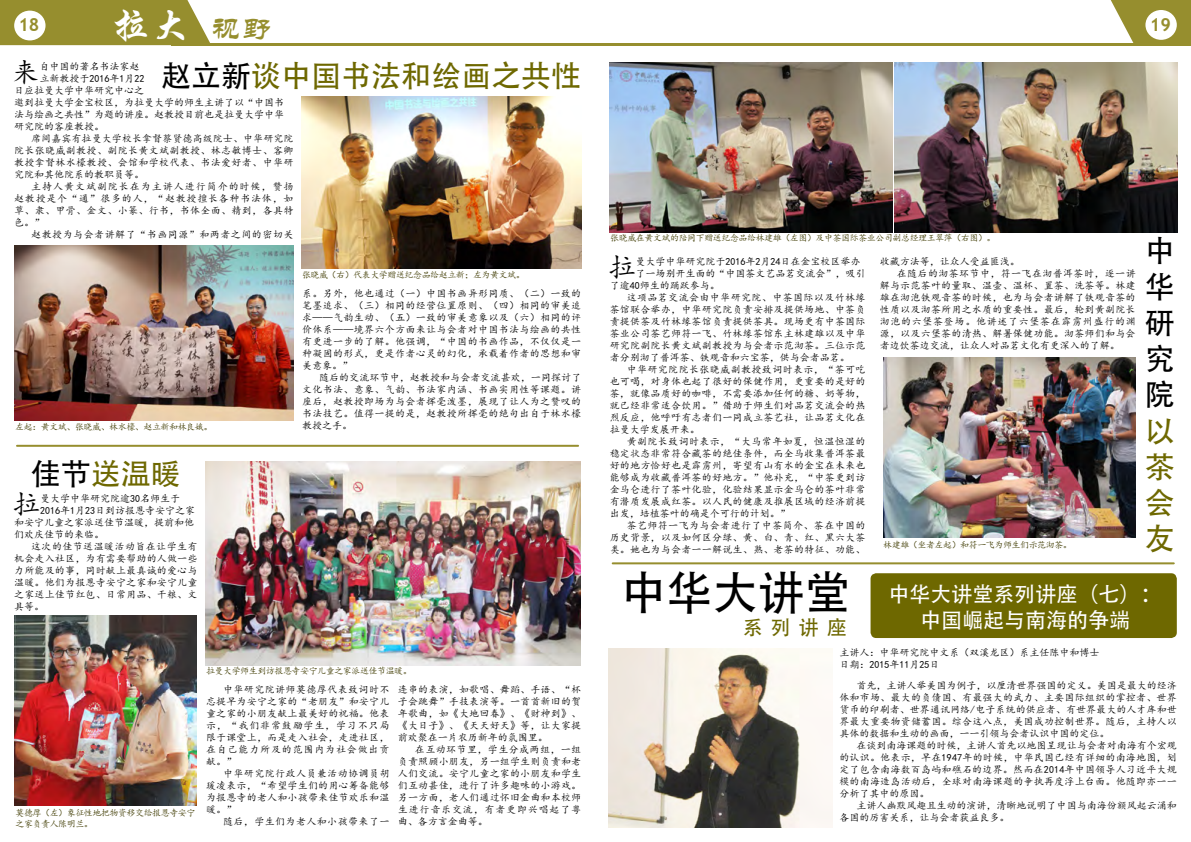
<style>
.page{position:relative;width:1191px;height:842px;background:#fff}
.page>*{position:absolute;margin:0;border:0;box-sizing:border-box;transform-origin:0 0}
.t1{font:46px "Adobe Heiti Std";color:#000}
.t2{font:40px "ST Xingkai";color:#fff}
.t3{font:30px/36px "Adobe Heiti Std";color:#6e6800;text-align:justify}
.t4{font:30px/36px "Adobe Heiti Std";color:#000;text-align:justify}
.t5{font:27.5px "Kai Ti";color:#000}
.t6{font:21px/25.2px "Adobe Heiti Std";color:#fff;text-align:center}
.t7{font:20px "Adobe Heiti Std";color:#6e6800}
.t8{font:700 18px "Trebuchet MS";color:#968e2e}
.t9{font:10px/12px "Kai Ti";letter-spacing:.025em;color:#000;text-align:justify}
.t10{font:10px/12px "Kai Ti";color:#000}
.t11{font:10px "Kai Ti";letter-spacing:.075em;color:#000}
.t12{font:10px "Kai Ti";letter-spacing:.05em;color:#000}
.t13{font:10px "Kai Ti";letter-spacing:.07em;color:#000}
.t14{font:10px "Kai Ti";letter-spacing:.095em;color:#000}
.t15{font:9px/10.8px "Kai Ti";letter-spacing:-.05em;color:#3f3b00}
.s1{font-family:"ST Liti";font-size:30px;color:#968e2e}
.s2{color:#000}
</style>
<div class="page">
<div style="left:870px;top:573px;width:306px;height:65px;background:#6e6800;border-radius:6px"></div>
<div style="left:0;top:0;width:210px;height:45px;background:#968e2e"></div>
<svg style="left:1110px;top:0;width:81px;height:43px"></svg>
<div style="left:14px;top:11px;width:32px;height:29px;background:#fff;border-radius:50%"></div>
<div style="left:1145px;top:10px;width:31px;height:30px;background:#fff;border-radius:50%"></div>
<hr style="left:171px;top:43px;width:1020px;height:2px;background:#968e2e">
<hr style="left:17px;top:445px;width:561px;height:2px;background:#968e2e">
<hr style="left:612px;top:562px;width:561px;height:2px;background:#968e2e">
<img style="left:609px;top:648px;width:223px;height:180px">
<img style="left:609px;top:63px;width:568px;height:170px">
<img style="left:883px;top:357px;width:252px;height:181px">
<img style="left:302px;top:96px;width:279px;height:173px">
<img style="left:14px;top:245px;width:279px;height:175px">
<img style="left:206px;top:461px;width:374px;height:204px">
<img style="left:15px;top:615px;width:181px;height:190px">
<h3 class="t8" style="left:18px;top:14px;width:23px">18</h3>
<h2 class="t2" style="left:110px;top:5px;width:163px">拉大 <span class="s1">视 野</span></h2>
<h3 class="t8" style="left:1149px;top:14px;width:23px">19</h3>
<h3 class="t5" style="left:12px;top:58px;width:29px">来</h3>
<p class="t10" style="left:39px;top:60px;width:102px">自中国的著名书法家赵</p>
<h3 class="t3" style="left:161px;top:59px;width:422px"><span class="s2">赵立新</span>谈中国书法和绘画之共性</h3>
<p class="t10" style="left:39px;top:72px;width:107px">立新教授于2016年1月22</p>
<p class="t10" style="left:14px;top:84px;width:132px">日应拉曼大学中华研究中心之</p>
<p class="t10" style="left:14px;top:96px;width:272px">邀到拉曼大学金宝校区，为拉曼大学的师生主讲了以“中国书</p>
<p class="t10" style="left:14px;top:108px;width:272px">法与绘画之共性”为题的讲座。赵教授目前也是拉曼大学中华</p>
<p class="t10" style="left:14px;top:120px;width:92px">研究院的客座教授。</p>
<p class="t9" style="left:31px;top:132px;width:264px">席间嘉宾有拉曼大学校长拿督蔡贤德高级院士、中华研究院</p>
<p class="t9" style="left:14px;top:144px;width:281px">院长张晓威副教授、副院长黄文斌副教授、林志敏博士、客卿</p>
<p class="t9" style="left:14px;top:156px;width:281px">教授拿督林水檺教授、会馆和学校代表、书法爱好者、中华研</p>
<p class="t10" style="left:14px;top:168px;width:132px">究院和其他院系的教职员等。</p>
<p class="t14" style="left:31px;top:181px;width:264px">主持人黄文斌副院长在为主讲人进行简介的时候，赞扬</p>
<p class="t11" style="left:14px;top:193px;width:281px">赵教授是个“通”很多的人，“赵教授擅长各种书法体，如</p>
<p class="t9" style="left:14px;top:204px;width:281px">草、隶、甲骨、金文、小篆、行书，书体全面、精到，各具特</p>
<p class="t9" style="left:14px;top:216px;width:31px">色。”</p>
<p class="t12" style="left:31px;top:229px;width:264px">赵教授为与会者讲解了“书画同源”和两者之间的密切关</p>
<p class="t15" style="left:15px;top:422px;width:199px">左起：黄文斌、张晓威、林水檺、赵立新和林良娥。</p>
<h3 class="t3" style="left:31px;top:457px;width:151px"><span class="s2">佳节</span>送温暖</h3>
<h3 class="t5" style="left:13px;top:490px;width:29px">拉</h3>
<p class="t10" style="left:40px;top:493px;width:141px">曼大学中华研究院逾30名师生于</p>
<p class="t10" style="left:40px;top:505px;width:156px">2016年1月23日到访报恩寺安宁之家</p>
<p class="t10" style="left:14px;top:517px;width:182px">和安宁儿童之家派送佳节温暖，提前和他</p>
<p class="t10" style="left:14px;top:529px;width:92px">们欢庆佳节的来临。</p>
<p class="t9" style="left:31px;top:541px;width:168px">这次的佳节送温暖活动旨在让学生有</p>
<p class="t9" style="left:14px;top:553px;width:185px">机会走入社区，为有需要帮助的人做一些</p>
<p class="t9" style="left:14px;top:565px;width:185px">力所能及的事，同时献上最真诚的爱心与</p>
<p class="t9" style="left:14px;top:577px;width:185px">温暖。他们为报恩寺安宁之家和安宁儿童</p>
<p class="t9" style="left:14px;top:589px;width:185px">之家送上佳节红包、日常用品、干粮、文</p>
<p class="t9" style="left:14px;top:601px;width:31px">具等。</p>
<p class="t15" style="left:302px;top:270px;width:224px">张晓威（右）代表大学赠送纪念品给赵立新；左为黄文斌。</p>
<p class="t9" style="left:302px;top:288px;width:281px">系。另外，他也通过（一）中国书画异形同质、（二）一致的笔墨追求、（三）相同的经营位置原则、（四）相同的审美追求——气韵生动、（五）一致的审美意象以及（六）相同的评价体系——境界六个方面来让与会者对中国书法与绘画的共性有更进一步的了解。他强调，“中国的书画作品，不仅仅是一种凝固的形式，更是作者心灵的幻化，承载着作者的思想和审美意象。”</p>
<p class="t9" style="left:302px;top:372px;width:281px;text-indent:17px">随后的交流环节中，赵教授和与会者交流甚欢，一同探讨了文化书法、意象、气韵、书法家内涵、书画实用性等课题。讲座后，赵教授即场为与会者挥毫泼墨，展现了让人为之赞叹的书法技艺。值得一提的是，赵教授所挥毫的绝句出自于林水檺教授之手。</p>
<p class="t15" style="left:15px;top:807px;width:181px">莫德厚（左）象征性地把物资移交给报恩寺安宁之家负责人陈明兰。</p>
<p class="t15" style="left:206px;top:666px;width:207px">拉曼大学师生到访报恩寺安宁儿童之家派送佳节温暖。</p>
<p class="t9" style="left:206px;top:684px;width:185px;text-indent:17px">中华研究院讲师莫德厚代表致词时不忘提早为安宁之家的“老朋友”和安宁儿童之家的小朋友献上最美好的祝福。他表示，“我们非常鼓励学生，学习不只局限于课堂上，而是走入社会，走进社区，在自己能力所及的范围内为社会做出贡献。”</p>
<p class="t9" style="left:206px;top:768px;width:185px;text-indent:17px">中华研究院行政人员兼活动协调员胡瑗凌表示，“希望学生们的用心筹备能够为报恩寺的老人和小孩带来佳节欢乐和温暖。”</p>
<p class="t9" style="left:223px;top:816px;width:168px">随后，学生们为老人和小孩带来了一</p>
<p class="t9" style="left:398px;top:684px;width:185px">连串的表演，如歌唱、舞蹈、手语、“杯子会跳舞”手技表演等。一首首新旧的贺年歌曲，如《大地回春》、《财神到》、《大日子》、《天天好天》等，让大家提前欢聚在一片农历新年的氛围里。</p>
<p class="t9" style="left:398px;top:744px;width:185px;text-indent:17px">在互动环节里，学生分成两组，一组负责照顾小朋友，另一组学生则负责和老人们交流。安宁儿童之家的小朋友和学生们互动甚佳，进行了许多趣味的小游戏。另一方面，老人们通过怀旧金曲和本校师生进行音乐交流，有者更即兴唱起了粤曲、各方言金曲等。</p>
<p class="t15" style="left:610px;top:233px;width:387px">张晓威在黄文斌的陪同下赠送纪念品给林建雄（左图）及中茶国际茶业公司副总经理王翠萍（右图）。</p>
<h3 class="t5" style="left:608px;top:253px;width:29px">拉</h3>
<p class="t10" style="left:635px;top:255px;width:226px">曼大学中华研究院于2016年2月24日在金宝校区举办</p>
<p class="t10" style="left:635px;top:267px;width:231px">了一场别开生面的“中国茶文艺品茗交流会”，吸引</p>
<p class="t10" style="left:609px;top:279px;width:111px">了逾40师生的踊跃参与。</p>
<p class="t9" style="left:626px;top:291px;width:240px">这项品茗交流会由中华研究院、中茶国际以及竹林缘</p>
<p class="t9" style="left:609px;top:303px;width:257px">茶馆联合举办，中华研究院负责安排及提供场地、中茶负</p>
<p class="t9" style="left:609px;top:315px;width:257px">责提供茶及竹林缘茶馆负责提供茶具。现场更有中茶国际</p>
<p class="t9" style="left:609px;top:327px;width:257px">茶业公司茶艺师符一飞、竹林缘茶馆东主林建雄以及中华</p>
<p class="t9" style="left:609px;top:339px;width:257px">研究院副院长黄文斌副教授为与会者示范沏茶。三位示范</p>
<p class="t10" style="left:609px;top:351px;width:241px">者分别沏了普洱茶、铁观音和六宝茶，供与会者品茗。</p>
<p class="t9" style="left:626px;top:363px;width:240px">中华研究院院长张晓威副教授致词时表示，“茶可吃</p>
<p class="t9" style="left:609px;top:375px;width:257px">也可喝，对身体也起了很好的保健作用，更重要的是好的</p>
<p class="t9" style="left:609px;top:387px;width:257px">茶，就像品质好的咖啡，不需要添加任何的糖、奶等物，</p>
<p class="t9" style="left:609px;top:399px;width:257px">就已经非常适合饮用。”借助于师生们对品茗交流会的热</p>
<p class="t9" style="left:609px;top:411px;width:257px">烈反应，他呼吁有志者们一同成立茶艺社，让品茗文化在</p>
<p class="t10" style="left:609px;top:423px;width:91px">拉曼大学发展开来。</p>
<p class="t9" style="left:626px;top:435px;width:240px">黄副院长致词时表示，“大马常年如夏，恒温恒湿的</p>
<p class="t9" style="left:609px;top:447px;width:257px">稳定状态非常符合藏茶的绝佳条件，而全马收集普洱茶最</p>
<p class="t9" style="left:609px;top:459px;width:257px">好的地方恰好也是霹雳州，寄望有山有水的金宝在未来也</p>
<p class="t9" style="left:609px;top:471px;width:257px">能够成为收藏普洱茶的好地方。”他补充，“中茶更到访</p>
<p class="t9" style="left:609px;top:483px;width:257px">金马仑进行了茶叶化验，化验结果显示金马仑的茶叶非常</p>
<p class="t9" style="left:609px;top:495px;width:257px">有潜质发展成红茶。以人民的健康及推展区域的经济前提</p>
<p class="t10" style="left:609px;top:507px;width:181px">出发，培植茶叶的确是个可行的计划。”</p>
<p class="t9" style="left:626px;top:519px;width:240px">茶艺师符一飞为与会者进行了中茶简介、茶在中国的</p>
<p class="t9" style="left:609px;top:531px;width:257px">历史背景，以及如何区分绿、黄、白、青、红、黑六大茶</p>
<p class="t9" style="left:609px;top:543px;width:257px">类。她也为与会者一一解说生、熟、老茶的特征、功能、</p>
<p class="t10" style="left:879px;top:255px;width:141px">收藏方法等，让众人受益匪浅。</p>
<p class="t9" style="left:896px;top:267px;width:240px">在随后的沏茶环节中，符一飞在沏普洱茶时，逐一讲</p>
<p class="t9" style="left:879px;top:279px;width:257px">解与示范茶叶的量取、温壶、温杯、置茶、洗茶等。林建</p>
<p class="t9" style="left:879px;top:291px;width:257px">雄在沏泡铁观音茶的时候，也为与会者讲解了铁观音茶的</p>
<p class="t9" style="left:879px;top:303px;width:257px">性质以及沏茶所用之水质的重要性。最后，轮到黄副院长</p>
<p class="t13" style="left:879px;top:316px;width:257px">沏泡的六堡茶登场。他讲述了六堡茶在霹雳州盛行的渊</p>
<p class="t9" style="left:879px;top:327px;width:257px">源，以及六堡茶的清热、解暑保健功能。沏茶师们和与会</p>
<p class="t10" style="left:879px;top:339px;width:241px">者边饮茶边交流，让众人对品茗文化有更深入的了解。</p>
<p class="t15" style="left:883px;top:539px;width:190px">林建雄（坐者左起）和符一飞为师生们示范沏茶。</p>
<h3 class="t4" style="left:1144px;top:234px;width:31px">中华研究院</h3>
<h3 class="t3" style="left:1144px;top:414px;width:31px">以茶会友</h3>
<h1 class="t1" style="left:620px;top:566px;width:231px">中华大讲堂</h1>
<h3 class="t7" style="left:743px;top:616px;width:105px">系列讲座</h3>
<h3 class="t6" style="left:888px;top:583px;width:274px">中华大讲堂系列讲座（七）：中国崛起与南海的争端</h3>
<p class="t10" style="left:839px;top:647px;width:261px">主讲人：中华研究院中文系（双溪龙区）系主任陈中和博士日期：2015年11月25日</p>
<p class="t9" style="left:839px;top:680px;width:339px;text-indent:17px">首先，主讲人举美国为例子，以厘清世界强国的定义。美国是最大的经济体和市场、最大的负债国、有最强大的武力、主要国际组织的掌控者、世界货币的印刷者、世界通讯网络/电子系统的供应者、有世界最大的人才库和世界最大重要物资储蓄国。综合这八点，美国成功控制世界。随后，主持人以具体的数据和生动的画面，一一引领与会者认识中国的定位。</p>
<p class="t9" style="left:839px;top:740px;width:339px;text-indent:17px">在谈到南海课题的时候，主讲人首先以地图呈现让与会者对南海有个宏观的认识。他表示，早在1947年的时候，中华民国已经有详细的南海地图，划定了包含南海数百岛屿和礁石的边界。然而在2014年中国领导人习近平大规模的南海造岛活动后，全球对南海课题的争执再度浮上台面。他随即亦一一分析了其中的原因。</p>
<p class="t10" style="left:839px;top:800px;width:339px;text-indent:17px">主讲人幽默风趣且生动的演讲，清晰地说明了中国与南海份额风起云涌和各国的厉害关系，让与会者获益良多。</p>
</div>
